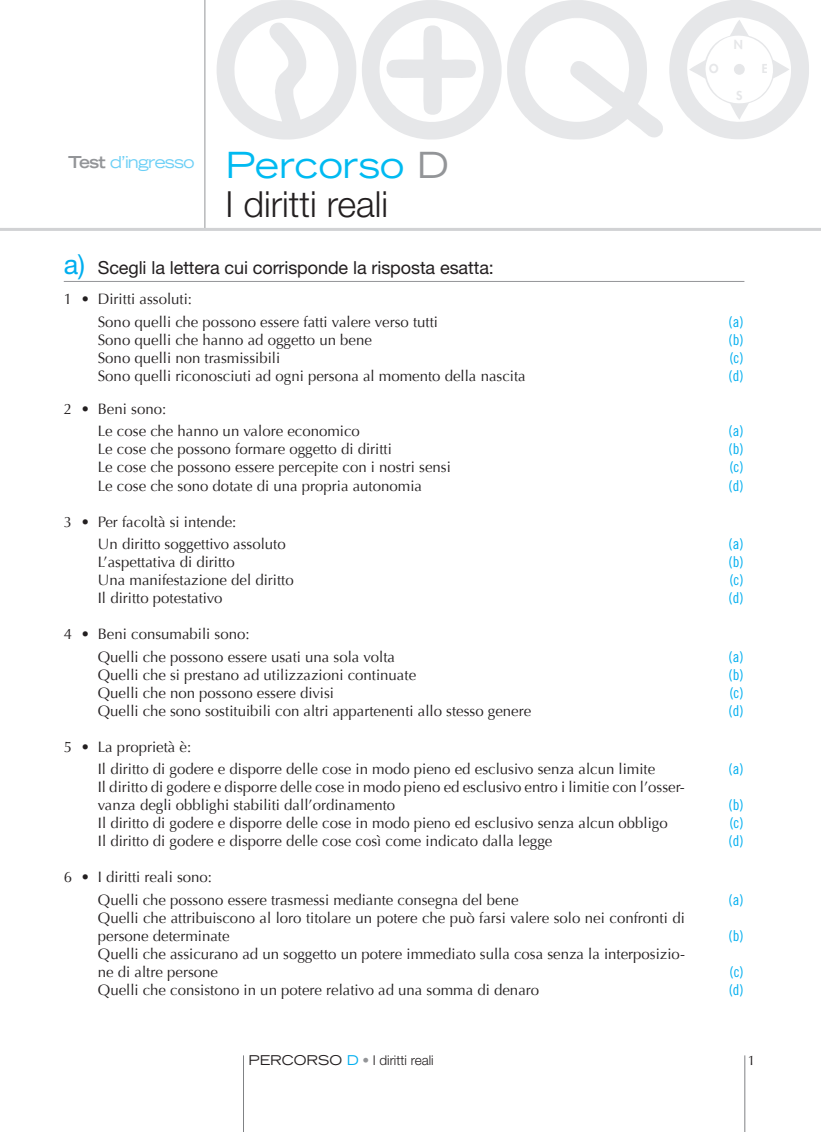
<style>
.page{position:relative;width:821px;height:1132px;background:#fff}
.page>*{position:absolute;margin:0;border:0;box-sizing:border-box;transform-origin:0 0}
.t1{font:300 36px "Helvetica Neue";color:#231f20}
.t2{font:expanded 36px "Trade Gothic LH";letter-spacing:-.005em;color:#00baf1}
.t3{font:18px "Helvetica Neue";letter-spacing:-.005em;color:#231f20}
.t4{font:expanded 16.5px "Trade Gothic LH";letter-spacing:-.05em;color:#6bcff6}
.t5{font:15px/22.5px "Optima";color:#231f20}
.t6{font:15px "Trade Gothic Cond Eighteen";color:#00aeef}
.t7{font:300 13.5px "Helvetica Neue";color:#231f20}
.t8{font:13.5px "Optima";color:#231f20}
.t9{font:800 12px "Futura";color:#e6e7e9}
.s1{color:#939598}
.s2{font-size:27px;color:#00aeef}
.s3{font-weight:700;color:#939598}
.s4{font-family:"Trade Gothic LH";font-weight:400;font-stretch:expanded}
.s5{font-family:"Trade Gothic LH";font-weight:400;font-stretch:expanded;color:#00aeef}
</style>
<div class="page">
<hr style="left:744px;top:1054px;width:1px;height:77px;background:#808285">
<hr style="left:243px;top:1054px;width:1px;height:77px;background:#808285">
<hr style="left:204px;top:0;width:1px;height:229px;background:#939598">
<svg style="left:216px;top:0;width:140px;height:139px"></svg>
<svg style="left:362px;top:0;width:139px;height:139px"></svg>
<svg style="left:507px;top:0;width:302px;height:139px"></svg>
<div style="left:734px;top:64px;width:10px;height:11px;background:#e6e7e9;border-radius:50%"></div>
<hr style="left:0;top:228px;width:821px;height:3px;background:#d1d2d4">
<hr style="left:64px;top:281px;width:680px;height:1px;background:#939598">
<p class="t9" style="left:734px;top:36px;width:11px">N</p>
<p class="t9" style="left:709px;top:61px;width:11px">O</p>
<p class="t9" style="left:762px;top:61px;width:7px">E</p>
<h1 class="t2" style="left:225px;top:141px;width:225px">Percorso <span class="s1">D</span></h1>
<h1 class="t1" style="left:225px;top:182px;width:164px">I diritti reali</h1>
<p class="t3" style="left:64px;top:257px;width:431px"><span class="s2">a)</span> Scegli la lettera cui corrisponde la risposta esatta:</p>
<p class="t5" style="left:98px;top:288px;width:342px;text-indent:-34px">1 • Diritti assoluti:<br>Sono quelli che possono essere fatti valere verso tutti</p>
<p class="t4" style="left:68px;top:151px;width:128px"><span class="s3">Test</span> d’ingresso</p>
<p class="t9" style="left:736px;top:87px;width:8px">S</p>
<p class="t6" style="left:728px;top:312px;width:16px">(a)</p>
<p class="t5" style="left:98px;top:328px;width:276px">Sono quelli che hanno ad oggetto un bene</p>
<p class="t6" style="left:728px;top:330px;width:16px">(b)</p>
<p class="t5" style="left:98px;top:346px;width:184px">Sono quelli non trasmissibili</p>
<p class="t6" style="left:729px;top:348px;width:16px">(c)</p>
<p class="t5" style="left:98px;top:364px;width:429px">Sono quelli riconosciuti ad ogni persona al momento della nascita</p>
<p class="t6" style="left:728px;top:366px;width:16px">(d)</p>
<p class="t5" style="left:98px;top:397px;width:263px;text-indent:-34px">2 • Beni sono:<br>Le cose che hanno un valore economico</p>
<p class="t6" style="left:728px;top:422px;width:16px">(a)</p>
<p class="t5" style="left:98px;top:438px;width:296px">Le cose che possono formare oggetto di diritti</p>
<p class="t6" style="left:728px;top:440px;width:16px">(b)</p>
<p class="t5" style="left:98px;top:456px;width:355px">Le cose che possono essere percepite con i nostri sensi</p>
<p class="t6" style="left:729px;top:458px;width:16px">(c)</p>
<p class="t5" style="left:98px;top:474px;width:326px">Le cose che sono dotate di una propria autonomia</p>
<p class="t6" style="left:728px;top:476px;width:16px">(d)</p>
<p class="t5" style="left:98px;top:510px;width:189px;text-indent:-34px">3 • Per facoltà si intende:<br>Un diritto soggettivo assoluto</p>
<p class="t6" style="left:728px;top:534px;width:16px">(a)</p>
<p class="t5" style="left:98px;top:550px;width:138px">L’aspettativa di diritto</p>
<p class="t6" style="left:728px;top:552px;width:16px">(b)</p>
<p class="t5" style="left:98px;top:568px;width:197px">Una manifestazione del diritto</p>
<p class="t6" style="left:729px;top:570px;width:16px">(c)</p>
<p class="t5" style="left:98px;top:586px;width:126px">Il diritto potestativo</p>
<p class="t6" style="left:728px;top:588px;width:16px">(d)</p>
<p class="t5" style="left:98px;top:622px;width:299px;text-indent:-34px">4 • Beni consumabili sono:<br>Quelli che possono essere usati una sola volta</p>
<p class="t6" style="left:728px;top:647px;width:16px">(a)</p>
<p class="t5" style="left:98px;top:663px;width:320px">Quelli che si prestano ad utilizzazioni continuate</p>
<p class="t6" style="left:728px;top:665px;width:16px">(b)</p>
<p class="t5" style="left:98px;top:681px;width:238px">Quelli che non possono essere divisi</p>
<p class="t6" style="left:729px;top:683px;width:16px">(c)</p>
<p class="t5" style="left:98px;top:699px;width:435px">Quelli che sono sostituibili con altri appartenenti allo stesso genere</p>
<p class="t6" style="left:728px;top:701px;width:16px">(d)</p>
<p class="t5" style="left:98px;top:735px;width:559px;text-indent:-34px">5 • La proprietà è:<br>Il diritto di godere e disporre delle cose in modo pieno ed esclusivo senza alcun limite</p>
<p class="t6" style="left:728px;top:759px;width:16px">(a)</p>
<p class="t5" style="left:98px;top:778px;width:588px;line-height:18px">Il diritto di godere e disporre delle cose in modo pieno ed esclusivo entro i limitie con l’osser&shy;vanza degli obblighi stabiliti dall’ordinamento</p>
<p class="t6" style="left:728px;top:795px;width:16px">(b)</p>
<p class="t5" style="left:98px;top:811px;width:571px">Il diritto di godere e disporre delle cose in modo pieno ed esclusivo senza alcun obbligo</p>
<p class="t6" style="left:729px;top:813px;width:16px">(c)</p>
<p class="t5" style="left:98px;top:829px;width:456px">Il diritto di godere e disporre delle cose così come indicato dalla legge</p>
<p class="t6" style="left:728px;top:831px;width:16px">(d)</p>
<p class="t5" style="left:98px;top:865px;width:422px;text-indent:-34px">6 • I diritti reali sono:<br>Quelli che possono essere trasmessi mediante consegna del bene</p>
<p class="t6" style="left:728px;top:890px;width:16px">(a)</p>
<p class="t5" style="left:98px;top:908px;width:588px;line-height:18px">Quelli che attribuiscono al loro titolare un potere che può farsi valere solo nei confronti di persone determinate</p>
<p class="t5" style="left:98px;top:944px;width:588px;line-height:18px">Quelli che assicurano ad un soggetto un potere immediato sulla cosa senza la interposizio&shy;ne di altre persone</p>
<p class="t6" style="left:728px;top:926px;width:16px">(b)</p>
<p class="t6" style="left:729px;top:962px;width:16px">(c)</p>
<p class="t5" style="left:98px;top:978px;width:443px">Quelli che consistono in un potere relativo ad una somma di denaro</p>
<p class="t6" style="left:728px;top:980px;width:16px">(d)</p>
<p class="t7" style="left:249px;top:1051px;width:187px"><span class="s4">percorso</span> <span class="s5">D</span> <span class="s1">•</span> I diritti reali</p>
<p class="t8" style="left:747px;top:1052px;width:9px">1</p>
</div>
